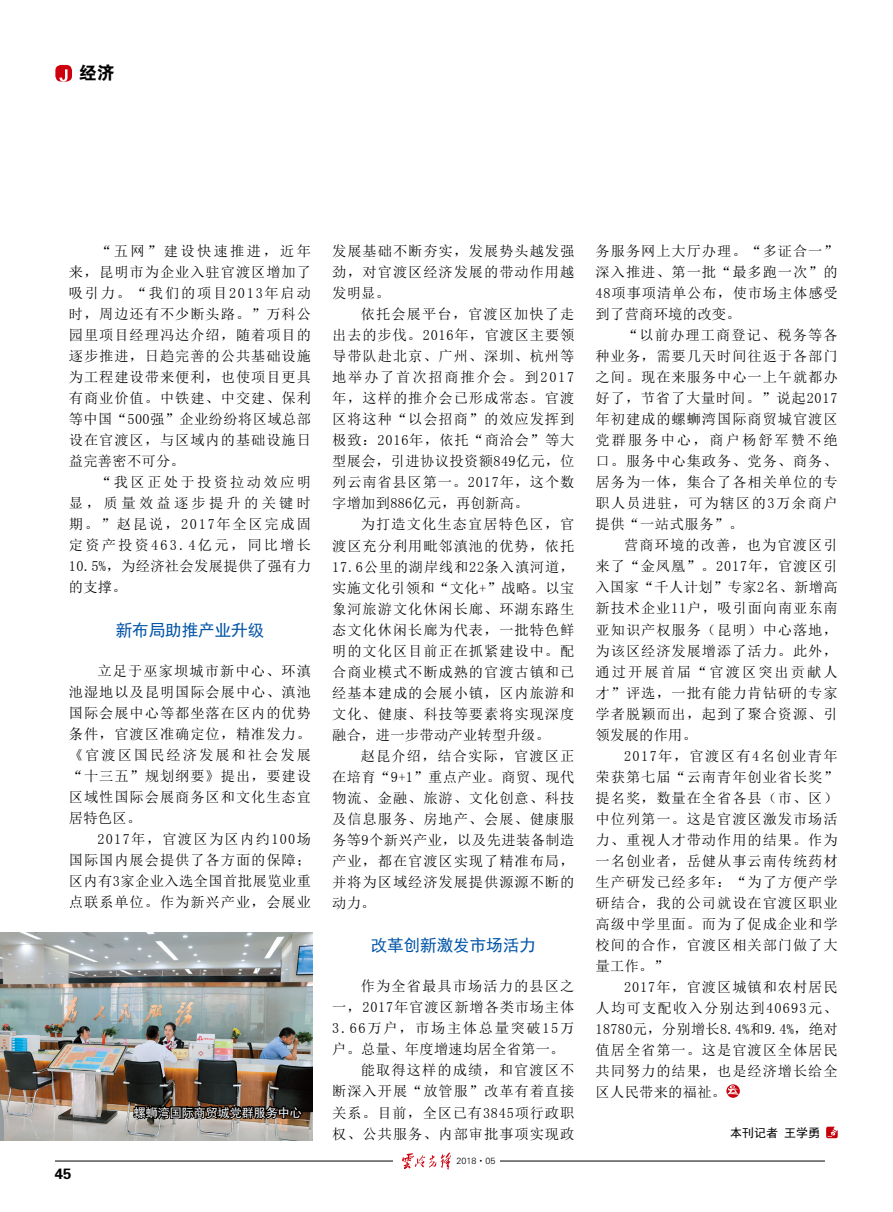
<style>
.page{position:relative;width:893px;height:1212px;background:#fff}
.page>*{position:absolute;margin:0;border:0;box-sizing:border-box;transform-origin:0 0}
.t1{font:18px "FZDHTJW GB1 0";color:#000}
.t2{font:16.5px "Sim Hei";color:#0054a7}
.t3{font:15px "FZDHTJW GB1 0";color:#000}
.t4{font:14.25px/21px "Sim Sun";letter-spacing:.065em;color:#000;text-align:justify}
.t5{font:14.25px "Sim Sun";letter-spacing:.115em;color:#000}
.t6{font:14.25px "Sim Sun";letter-spacing:.02em;color:#000}
.t7{font:12px "Sim Hei";color:#fff}
.t8{font:12px "Sim Hei";color:#000}
.t9{font:9px "FZXH1 JW GB1 0";color:#000}
</style>
<div class="page">
<hr style="left:55px;top:1161px;width:770px;height:1px;background:#000">
<div style="left:393px;top:1152px;width:107px;height:17px;background:#fff"></div>
<svg style="left:402px;top:1152px;width:49px;height:17px"></svg>
<div style="left:55px;top:65px;width:17px;height:17px;background:#ce000d;border-radius:6px"></div>
<svg style="left:59px;top:69px;width:9px;height:13px"></svg>
<svg style="left:726px;top:1084px;width:14px;height:14px"></svg>
<svg style="left:727px;top:1085px;width:12px;height:10px"></svg>
<svg style="left:826px;top:1127px;width:12px;height:11px"></svg>
<img style="left:0;top:932px;width:313px;height:209px">
<svg style="left:132px;top:1104px;width:173px;height:58px"></svg>
<p class="t1" style="left:79px;top:63px;width:38px">经济</p>
<p class="t4" style="left:69px;top:241px;width:244px;text-indent:28px">“五网”建设快速推进，近年来，昆明市为企业入驻官渡区增加了吸引力。“我们的项目2013年启动时，周边还有不少断头路。”万科公园里项目经理冯达介绍，随着项目的逐步推进，日趋完善的公共基础设施为工程建设带来便利，也使项目更具有商业价值。中铁建、中交建、保利等中国“500强”企业纷纷将区域总部设在官渡区，与区域内的基础设施日益完善密不可分。</p>
<p class="t4" style="left:69px;top:472px;width:244px;text-indent:28px">“我区正处于投资拉动效应明显，质量效益逐步提升的关键时期。”赵昆说，2017年全区完成固定资产投资463.4亿元，同比增长10.5%，为经济社会发展提供了强有力的支撑。</p>
<p class="t2" style="left:116px;top:622px;width:150px">新布局助推产业升级</p>
<p class="t4" style="left:69px;top:661px;width:244px;text-indent:28px">立足于巫家坝城市新中心、环滇池湿地以及昆明国际会展中心、滇池国际会展中心等都坐落在区内的优势条件，官渡区准确定位，精准发力。《官渡区国民经济发展和社会发展“十三五”规划纲要》提出，要建设区域性国际会展商务区和文化生态宜居特色区。</p>
<p class="t4" style="left:69px;top:829px;width:244px;text-indent:28px">2017年，官渡区为区内约100场国际国内展会提供了各方面的保障；区内有3家企业入选全国首批展览业重点联系单位。作为新兴产业，会展业</p>
<p class="t3" style="left:55px;top:1166px;width:18px">45</p>
<p class="t7" style="left:134px;top:1106px;width:169px">螺蛳湾国际商贸城党群服务中心</p>
<p class="t4" style="left:332px;top:241px;width:244px">发展基础不断夯实，发展势头越发强劲，对官渡区经济发展的带动作用越发明显。</p>
<p class="t4" style="left:332px;top:304px;width:244px;text-indent:28px">依托会展平台，官渡区加快了走出去的步伐。2016年，官渡区主要领导带队赴北京、广州、深圳、杭州等地举办了首次招商推介会。到2017年，这样的推介会已形成常态。官渡区将这种“以会招商”的效应发挥到极致：2016年，依托“商洽会”等大型展会，引进协议投资额849亿元，位列云南省县区第一。2017年，这个数字增加到886亿元，再创新高。</p>
<p class="t4" style="left:332px;top:514px;width:244px;text-indent:28px">为打造文化生态宜居特色区，官渡区充分利用毗邻滇池的优势，依托17.6公里的湖岸线和22条入滇河道，实施文化引领和“文化+”战略。以宝象河旅游文化休闲长廊、环湖东路生态文化休闲长廊为代表，一批特色鲜明的文化区目前正在抓紧建设中。配合商业模式不断成熟的官渡古镇和已经基本建成的会展小镇，区内旅游和文化、健康、科技等要素将实现深度融合，进一步带动产业转型升级。</p>
<p class="t4" style="left:332px;top:745px;width:244px;text-indent:28px">赵昆介绍，结合实际，官渡区正在培育“9+1”重点产业。商贸、现代物流、金融、旅游、文化创意、科技及信息服务、房地产、会展、健康服务等9个新兴产业，以及先进装备制造产业，都在官渡区实现了精准布局，并将为区域经济发展提供源源不断的动力。</p>
<p class="t2" style="left:371px;top:937px;width:167px">改革创新激发市场活力</p>
<p class="t4" style="left:361px;top:976px;width:215px">作为全省最具市场活力的县区之</p>
<p class="t4" style="left:332px;top:997px;width:244px">一，2017年官渡区新增各类市场主体</p>
<p class="t5" style="left:332px;top:1021px;width:244px">3.66万户，市场主体总量突破15万</p>
<p class="t6" style="left:332px;top:1042px;width:234px">户。总量、年度增速均居全省第一。</p>
<p class="t4" style="left:361px;top:1060px;width:215px">能取得这样的成绩，和官渡区不</p>
<p class="t4" style="left:332px;top:1081px;width:244px">断深入开展“放管服”改革有着直接</p>
<p class="t4" style="left:332px;top:1102px;width:244px">关系。目前，全区已有3845项行政职</p>
<p class="t4" style="left:332px;top:1123px;width:244px">权、公共服务、内部审批事项实现政</p>
<p class="t9" style="left:457px;top:1156px;width:40px">2018·05</p>
<p class="t4" style="left:596px;top:241px;width:244px">务服务网上大厅办理。“多证合一”深入推进、第一批“最多跑一次”的48项事项清单公布，使市场主体感受到了营商环境的改变。</p>
<p class="t4" style="left:596px;top:325px;width:244px;text-indent:28px">“以前办理工商登记、税务等各种业务，需要几天时间往返于各部门之间。现在来服务中心一上午就都办好了，节省了大量时间。”说起2017年初建成的螺蛳湾国际商贸城官渡区党群服务中心，商户杨舒军赞不绝口。服务中心集政务、党务、商务、居务为一体，集合了各相关单位的专职人员进驻，可为辖区的3万余商户提供“一站式服务”。</p>
<p class="t4" style="left:596px;top:535px;width:244px;text-indent:28px">营商环境的改善，也为官渡区引来了“金凤凰”。2017年，官渡区引入国家“千人计划”专家2名、新增高新技术企业11户，吸引面向南亚东南亚知识产权服务（昆明）中心落地，为该区经济发展增添了活力。此外，通过开展首届“官渡区突出贡献人才”评选，一批有能力肯钻研的专家学者脱颖而出，起到了聚合资源、引领发展的作用。</p>
<p class="t4" style="left:596px;top:745px;width:244px;text-indent:28px">2017年，官渡区有4名创业青年荣获第七届“云南青年创业省长奖”提名奖，数量在全省各县（市、区）中位列第一。这是官渡区激发市场活力、重视人才带动作用的结果。作为一名创业者，岳健从事云南传统药材生产研发已经多年：“为了方便产学研结合，我的公司就设在官渡区职业高级中学里面。而为了促成企业和学校间的合作，官渡区相关部门做了大量工作。”</p>
<p class="t4" style="left:596px;top:976px;width:244px;text-indent:28px">2017年，官渡区城镇和农村居民人均可支配收入分别达到40693元、18780元，分别增长8.4%和9.4%，绝对值居全省第一。这是官渡区全体居民共同努力的结果，也是经济增长给全区人民带来的福祉。</p>
<p class="t8" style="left:730px;top:1126px;width:91px">本刊记者 王学勇</p>
</div>
